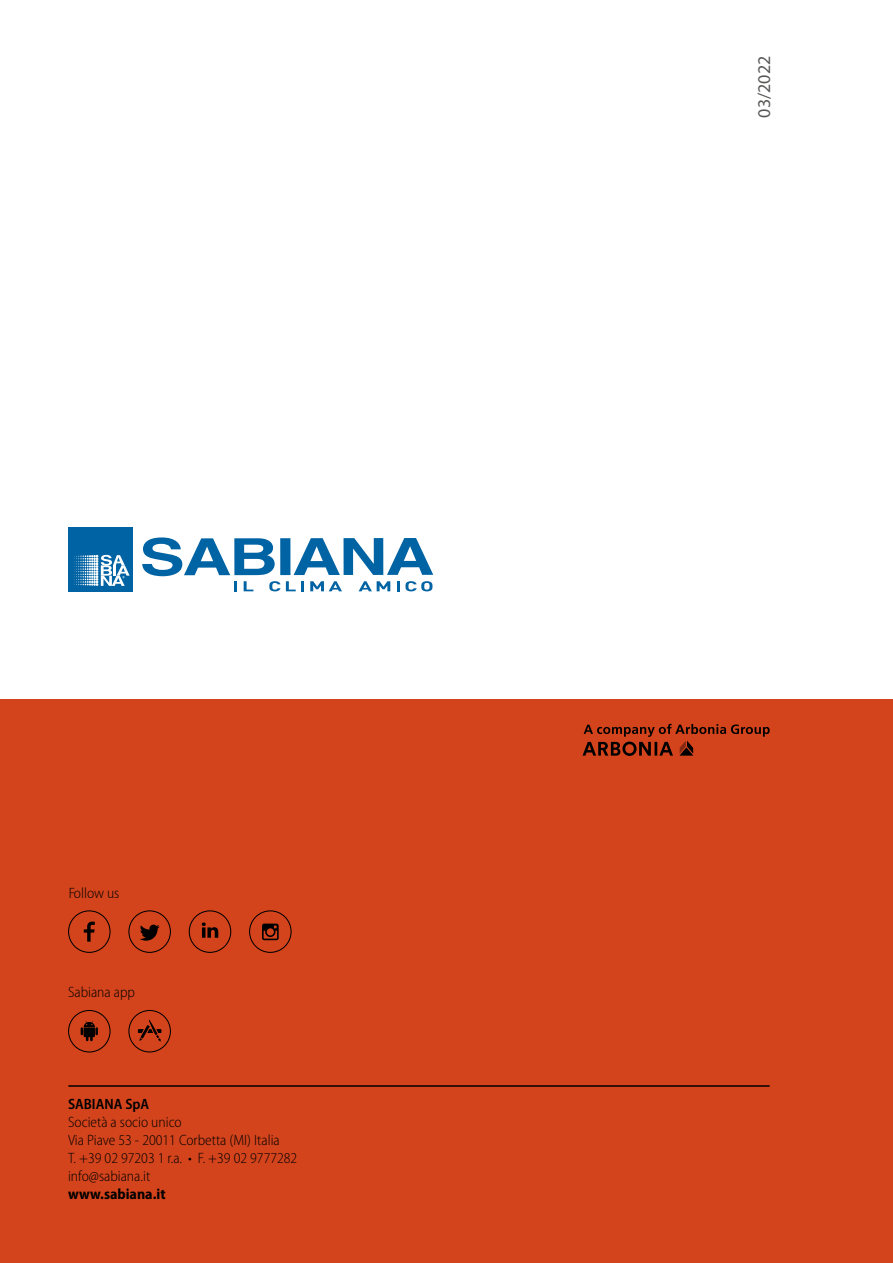
<style>
.page{position:relative;width:893px;height:1263px;background:#fff}
.page>*{position:absolute;margin:0;border:0;box-sizing:border-box;transform-origin:0 0}
.t1{font:18px "Myriad Pro";color:#575756}
.t2{font:300 semi-condensed 15px/18px "Myriad Pro";color:#000}
.t3{font:700 semi-condensed 15px "Myriad Pro";color:#000}
.t4{font:600 semi-condensed 15px "Myriad Pro";color:#000}
</style>
<div class="page">
<div style="left:0;top:699px;width:893px;height:564px;background:#d4441c"></div>
<div style="left:280px;top:538px;width:10px;height:37px;background:#0063a3"></div>
<svg style="left:294px;top:538px;width:139px;height:37px"></svg>
<svg style="left:142px;top:537px;width:138px;height:54px"></svg>
<svg style="left:286px;top:581px;width:18px;height:10px"></svg>
<svg style="left:310px;top:581px;width:32px;height:10px"></svg>
<svg style="left:359px;top:581px;width:31px;height:10px"></svg>
<svg style="left:397px;top:581px;width:35px;height:10px"></svg>
<div style="left:68px;top:527px;width:64px;height:64px;background:#0063a3"></div>
<svg style="left:74px;top:555px;width:56px;height:31px"></svg>
<svg style="left:583px;top:724px;width:187px;height:32px"></svg>
<svg style="left:68px;top:910px;width:43px;height:43px"></svg>
<svg style="left:128px;top:910px;width:43px;height:43px"></svg>
<svg style="left:249px;top:910px;width:43px;height:43px"></svg>
<svg style="left:189px;top:910px;width:42px;height:43px"></svg>
<svg style="left:68px;top:1010px;width:43px;height:42px"></svg>
<svg style="left:128px;top:1010px;width:43px;height:42px"></svg>
<hr style="left:68px;top:1085px;width:702px;height:2px;background:#000">
<p class="t2" style="left:68px;top:883px;width:53px">Follow us</p>
<p class="t2" style="left:68px;top:983px;width:68px">Sabiana app</p>
<p class="t4" style="left:68px;top:1095px;width:83px">SABIANA SpA</p>
<p class="t2" style="left:68px;top:1113px;width:231px">Società a socio unico<br>Via Piave 53 - 20011 Corbetta (MI) Italia<br>T. +39 02 97203 1 r.a. • F. +39 02 9777282 info@sabiana.it</p>
<p class="t3" style="left:68px;top:1184px;width:99px">www.sabiana.it</p>
<p class="t1" style="left:753px;top:118px;width:63px;rotate:-90deg">03/2022</p>
</div>
